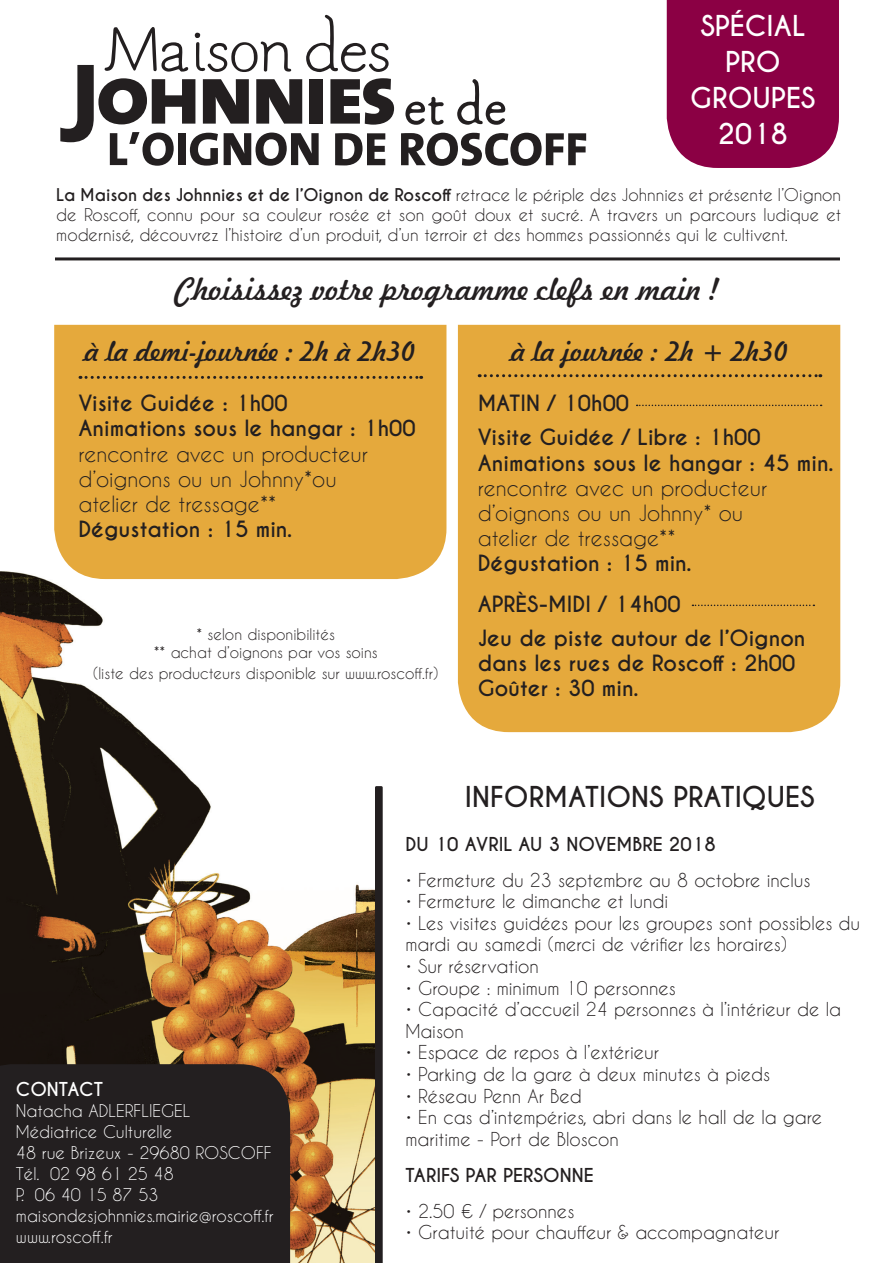
<style>
.page{position:relative;width:893px;height:1263px;background:#fff}
.page>*{position:absolute;margin:0;border:0;box-sizing:border-box;transform-origin:0 0}
.t1{font:30px "Freehand 521 BT Regular C";color:#231f20}
.t2{font:27px "Freehand 521 BT Regular C";color:#231f20}
.t3{font:700 27px/36px "Caviar Dreams";color:#fff;text-align:center}
.t4{font:700 27px "Caviar Dreams";color:#231f20}
.t5{font:700 21px/25.2px "Caviar Dreams";color:#231f20}
.t6{font:21px/25.2px "Caviar Dreams";color:#231f20}
.t7{font:18px/21.6px "Caviar Dreams";color:#231f20}
.t8{font:700 18px "Caviar Dreams";color:#231f20}
.t9{font:700 18px "Caviar Dreams";color:#fff}
.t10{font:16.5px/19.8px "Caviar Dreams";color:#231f20;text-align:justify}
.t11{font:16.5px/21px "Caviar Dreams";color:#fff}
.t12{font:15px/18px "Caviar Dreams";color:#231f20;text-align:center}
.s1{font-weight:700}
</style>
<div class="page">
<div style="left:458px;top:325px;width:382px;height:407px;background:#e5a93c"></div>
<img style="left:0;top:571px;width:375px;height:692px">
<svg style="left:405px;top:97px;width:39px;height:28px"></svg>
<svg style="left:457px;top:79px;width:49px;height:46px"></svg>
<svg style="left:401px;top:133px;width:185px;height:33px"></svg>
<svg style="left:60px;top:15px;width:334px;height:151px"></svg>
<div style="left:667px;top:0;width:172px;height:168px;background:#8b0044"></div>
<hr style="left:55px;top:257px;width:785px;height:3px;background:#231f20">
<div style="left:54px;top:325px;width:392px;height:254px;background:#e5a93c"></div>
<svg style="left:80px;top:376px;width:342px;height:3px"></svg>
<svg style="left:375px;top:786px;width:8px;height:477px"></svg>
<div style="left:0;top:1064px;width:290px;height:199px;background:#231f20"></div>
<svg style="left:479px;top:374px;width:342px;height:3px"></svg>
<svg style="left:692px;top:605px;width:122px;height:1px"></svg>
<svg style="left:637px;top:405px;width:185px;height:1px"></svg>
<h2 class="t3" style="left:690px;top:9px;width:127px">SPÉCIAL<br>PRO<br>GROUPES<br>2018</h2>
<p class="t10" style="left:56px;top:185px;width:786px"><span class="s1">La Maison des Johnnies et de l’Oignon de Roscoff</span> retrace le périple des Johnnies et présente l’Oignon de Roscoff, connu pour sa couleur rosée et son goût doux et sucré. A travers un parcours ludique et modernisé, découvrez l’histoire d’un produit, d’un terroir et des hommes passionnés qui le cultivent.</p>
<h1 class="t1" style="left:176px;top:269px;width:544px">Choisissez votre programme clefs en main !</h1>
<h2 class="t2" style="left:511px;top:333px;width:279px">à la journée : 2h + 2h30</h2>
<p class="t5" style="left:78px;top:391px;width:339px">Visite Guidée : 1h00<br>Animations sous le hangar : 1h00</p>
<p class="t6" style="left:78px;top:441px;width:291px">rencontre avec un producteur d’oignons ou un Johnny*ou atelier de tressage**</p>
<p class="t5" style="left:78px;top:517px;width:215px">Dégustation : 15 min.</p>
<h2 class="t2" style="left:85px;top:333px;width:332px">à la demi-journée : 2h à 2h30</h2>
<p class="t5" style="left:478px;top:387px;width:284px;line-height:34.2px">MATIN / 10h00<br>Visite Guidée / Libre : 1h00</p>
<p class="t5" style="left:478px;top:451px;width:357px">Animations sous le hangar : 45 min.</p>
<p class="t6" style="left:478px;top:475px;width:291px">rencontre avec un producteur d’oignons ou un Johnny* ou atelier de tressage**</p>
<p class="t5" style="left:478px;top:544px;width:215px;line-height:40.2px">Dégustation : 15 min.<br>APRÈS-MIDI / 14h00</p>
<p class="t5" style="left:478px;top:626px;width:329px">Jeu de piste autour de l’Oignon dans les rues de Roscoff : 2h00<br>Goûter : 30 min.</p>
<p class="t12" style="left:154px;top:625px;width:225px">* selon disponibilités<br>** achat d’oignons par vos soins</p>
<p class="t12" style="left:93px;top:664px;width:347px">(liste des producteurs disponible sur www.roscoff.fr)</p>
<p class="t9" style="left:16px;top:1078px;width:28px">Contact</p>
<p class="t11" style="left:16px;top:1099px;width:259px">Natacha ADLERFLIEGEL<br>Médiatrice Culturelle<br>48 rue Brizeux - 29680 Roscoff<br>Tél. 02 98 61 25 48<br>P. 06 40 15 87 53 maisondesjohnnies.mairie@roscoff.fr www.roscoff.fr</p>
<h2 class="t4" style="left:465px;top:781px;width:351px">INFORMATIONS PRATIQUES</h2>
<p class="t8" style="left:405px;top:833px;width:312px">DU 10 AVRIL AU 3 NOVEMBRE 2018</p>
<p class="t7" style="left:405px;top:868px;width:407px">• Fermeture du 23 septembre au 8 octobre inclus</p>
<p class="t7" style="left:405px;top:890px;width:264px">• Fermeture le dimanche et lundi</p>
<p class="t7" style="left:405px;top:912px;width:456px">• Les visites guidées pour les groupes sont possibles du mardi au samedi (merci de vérifier les horaires)</p>
<p class="t7" style="left:405px;top:955px;width:135px">• Sur réservation</p>
<p class="t7" style="left:405px;top:976px;width:272px">• Groupe : minimum 10 personnes</p>
<p class="t7" style="left:405px;top:998px;width:437px">• Capacité d’accueil 24 personnes à l’intérieur de la<br>Maison</p>
<p class="t7" style="left:405px;top:1041px;width:255px">• Espace de repos à l’extérieur</p>
<p class="t7" style="left:405px;top:1063px;width:366px">• Parking de la gare à deux minutes à pieds</p>
<p class="t7" style="left:405px;top:1084px;width:178px">• Réseau Penn Ar Bed</p>
<p class="t7" style="left:405px;top:1106px;width:418px">• En cas d’intempéries, abri dans le hall de la gare maritime - Port de Bloscon</p>
<p class="t8" style="left:405px;top:1164px;width:19px">Tarifs</p>
<p class="t8" style="left:466px;top:1164px;width:11px">par</p>
<p class="t8" style="left:503px;top:1164px;width:13px">personne</p>
<p class="t7" style="left:405px;top:1200px;width:171px">• 2.50 € / personnes</p>
<p class="t7" style="left:405px;top:1221px;width:376px">• Gratuité pour chauffeur &amp; accompagnateur</p>
</div>
